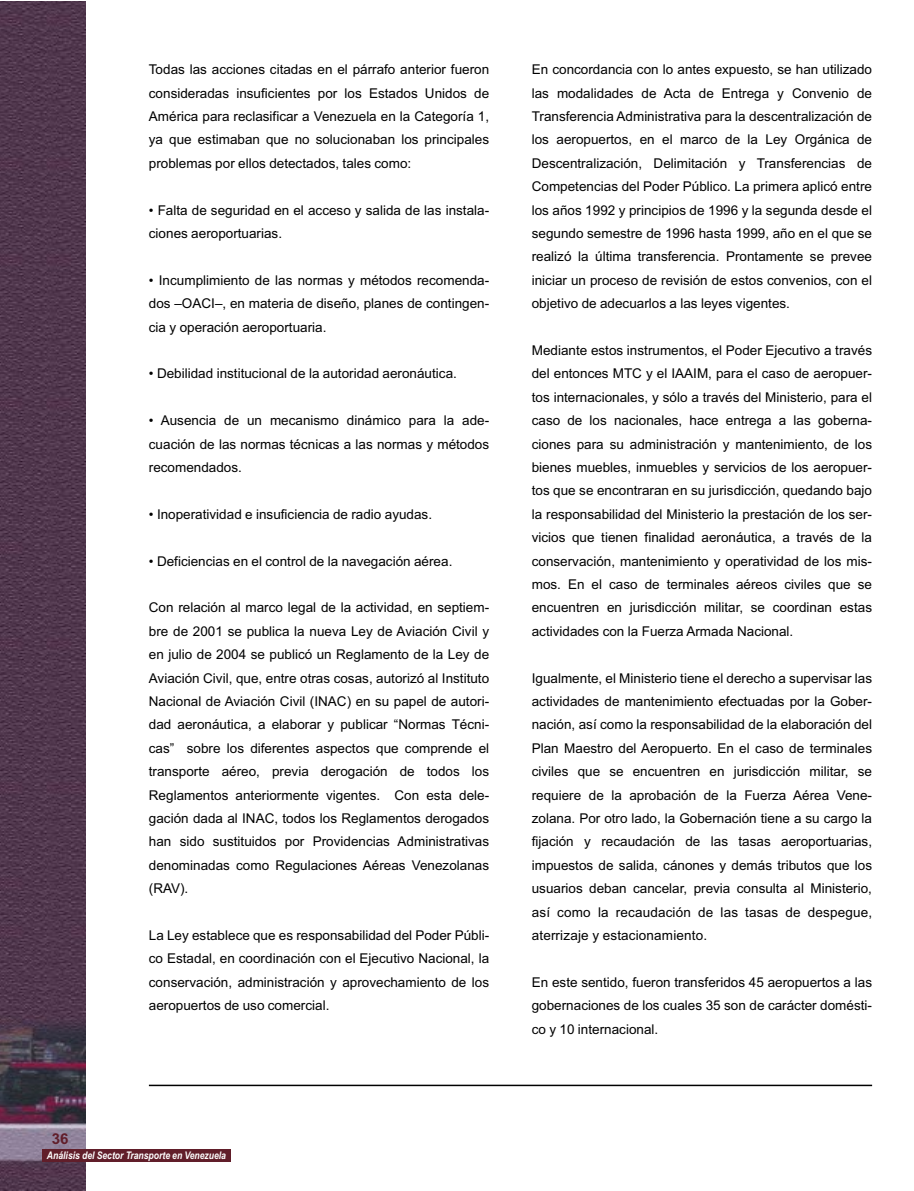
<style>
.page{position:relative;width:914px;height:1191px;background:#fff}
.page>*{position:absolute;margin:0;border:0;box-sizing:border-box;transform-origin:0 0}
.t1{font:15px "Arial Bold MS";color:#611e2a}
.t2{font:13.5px/23.4px "Arial MS";color:#000;text-align:justify}
.t3{font:italic 700 10.5px "Arial Narrow";color:#fff}
</style>
<div class="page">
<img style="left:0;top:2px;width:85px;height:1189px">
<hr style="left:149px;top:1085px;width:723px;height:1px;background:#000">
<div style="left:42px;top:1150px;width:188px;height:12px;background:#611e2a"></div>
<p class="t2" style="left:149px;top:59px;width:342px">Todas las acciones citadas en el párrafo anterior fueron consideradas insuficientes por los Estados Unidos de América para reclasificar a Venezuela en la Categoría 1, ya que estimaban que no solucionaban los principales problemas por ellos detectados, tales como:</p>
<p class="t2" style="left:149px;top:199px;width:342px">• Falta de seguridad en el acceso y salida de las instala&shy;ciones aeroportuarias.</p>
<p class="t2" style="left:149px;top:270px;width:342px">• Incumplimiento de las normas y métodos recomenda&shy;dos –OACI–, en materia de diseño, planes de contingen&shy;cia y operación aeroportuaria.</p>
<p class="t2" style="left:149px;top:363px;width:309px">• Debilidad institucional de la autoridad aeronáutica.</p>
<p class="t2" style="left:149px;top:410px;width:342px">• Ausencia de un mecanismo dinámico para la ade&shy;cuación de las normas técnicas a las normas y métodos recomendados.</p>
<p class="t2" style="left:149px;top:504px;width:285px">• Inoperatividad e insuficiencia de radio ayudas.</p>
<p class="t2" style="left:149px;top:550px;width:305px">• Deficiencias en el control de la navegación aérea.</p>
<p class="t2" style="left:149px;top:597px;width:342px">Con relación al marco legal de la actividad, en septiem&shy;bre de 2001 se publica la nueva Ley de Aviación Civil y en julio de 2004 se publicó un Reglamento de la Ley de Aviación Civil, que, entre otras cosas, autorizó al Instituto Nacional de Aviación Civil (INAC) en su papel de autori&shy;dad aeronáutica, a elaborar y publicar “Normas Técni&shy;cas” sobre los diferentes aspectos que comprende el transporte aéreo, previa derogación de todos los Reglamentos anteriormente vigentes. Con esta dele&shy;gación dada al INAC, todos los Reglamentos derogados han sido sustituidos por Providencias Administrativas denominadas como Regulaciones Aéreas Venezolanas (RAV).</p>
<p class="t2" style="left:149px;top:925px;width:342px">La Ley establece que es responsabilidad del Poder Públi&shy;co Estadal, en coordinación con el Ejecutivo Nacional, la conservación, administración y aprovechamiento de los aeropuertos de uso comercial.</p>
<p class="t1" style="left:52px;top:1133px;width:18px">36</p>
<p class="t3" style="left:47px;top:1151px;width:181px">Análisis del Sector Transporte en Venezuela</p>
<p class="t2" style="left:531px;top:59px;width:342px">En concordancia con lo antes expuesto, se han utilizado las modalidades de Acta de Entrega y Convenio de Transferencia Administrativa para la descentralización de los aeropuertos, en el marco de la Ley Orgánica de Descentralización, Delimitación y Transferencias de Competencias del Poder Público. La primera aplicó entre los años 1992 y principios de 1996 y la segunda desde el segundo semestre de 1996 hasta 1999, año en el que se realizó la última transferencia. Prontamente se prevee iniciar un proceso de revisión de estos convenios, con el objetivo de adecuarlos a las leyes vigentes.</p>
<p class="t2" style="left:531px;top:340px;width:342px">Mediante estos instrumentos, el Poder Ejecutivo a través del entonces MTC y el IAAIM, para el caso de aeropuer&shy;tos internacionales, y sólo a través del Ministerio, para el caso de los nacionales, hace entrega a las goberna&shy;ciones para su administración y mantenimiento, de los bienes muebles, inmuebles y servicios de los aeropuer&shy;tos que se encontraran en su jurisdicción, quedando bajo la responsabilidad del Ministerio la prestación de los ser&shy;vicios que tienen finalidad aeronáutica, a través de la conservación, mantenimiento y operatividad de los mis&shy;mos. En el caso de terminales aéreos civiles que se encuentren en jurisdicción militar, se coordinan estas actividades con la Fuerza Armada Nacional.</p>
<p class="t2" style="left:531px;top:667px;width:342px">Igualmente, el Ministerio tiene el derecho a supervisar las actividades de mantenimiento efectuadas por la Gober&shy;nación, así como la responsabilidad de la elaboración del Plan Maestro del Aeropuerto. En el caso de terminales civiles que se encuentren en jurisdicción militar, se requiere de la aprobación de la Fuerza Aérea Vene&shy;zolana. Por otro lado, la Gobernación tiene a su cargo la fijación y recaudación de las tasas aeroportuarias, impuestos de salida, cánones y demás tributos que los usuarios deban cancelar, previa consulta al Ministerio, así como la recaudación de las tasas de despegue, aterrizaje y estacionamiento.</p>
<p class="t2" style="left:531px;top:972px;width:342px">En este sentido, fueron transferidos 45 aeropuertos a las gobernaciones de los cuales 35 son de carácter domésti&shy;co y 10 internacional.</p>
</div>
